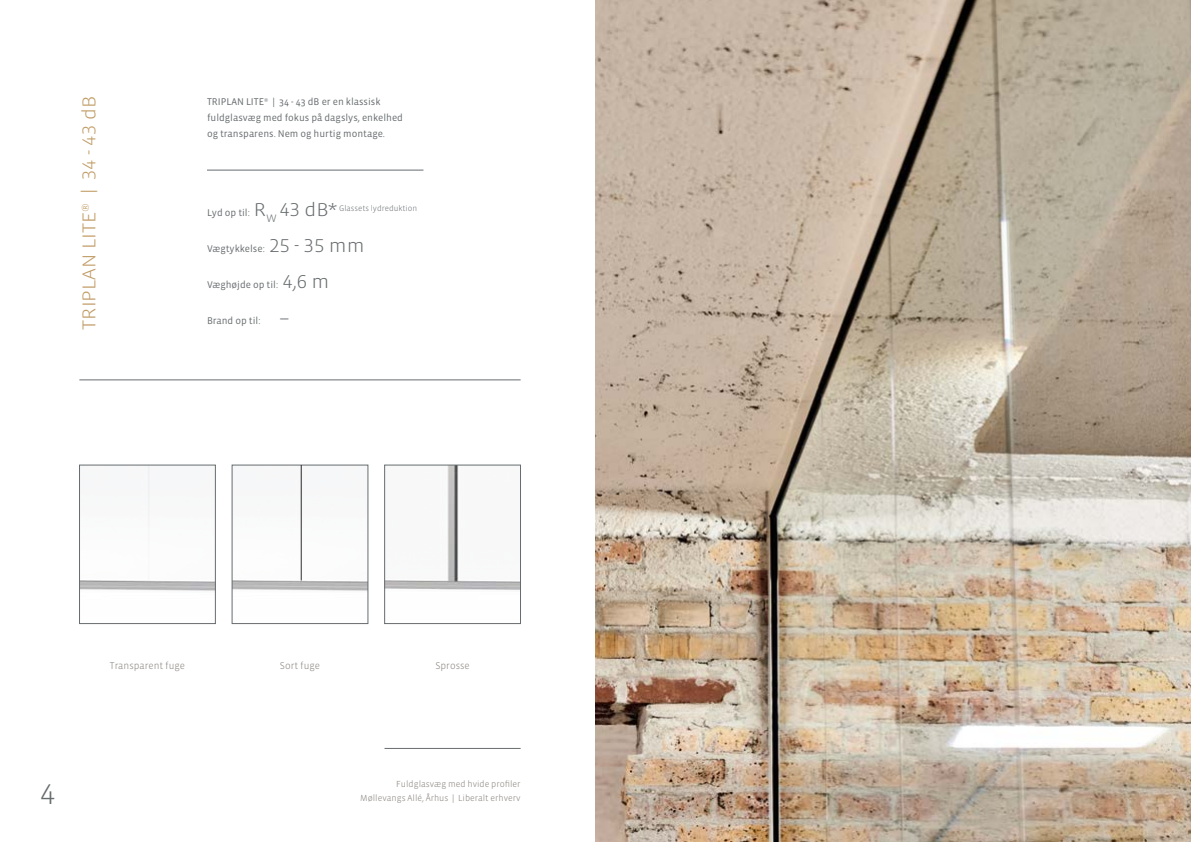
<style>
.page{position:relative;width:1191px;height:842px;background:#fff}
.page>*{position:absolute;margin:0;border:0;box-sizing:border-box;transform-origin:0 0}
.t1{font:300 29px "Vista Sans OT";color:#676c6e;scale:1.1 1}
.t2{font:300 19px "Vista Sans OT";color:#c09b64;scale:1.1 1}
.t3{font:10px/16px "Vista Sans OT";color:#676c6e}
.t4{font:300 10px "Vista Sans OT";color:#847e78}
.t5{font:300 9px/14px "Vista Sans OT";color:#847e78;text-align:right}
.t6{font:300 8.2px "Vista Sans OT";color:#676c6e}
.s1{font-weight:300;font-size:19px}
.s2{font-weight:300;font-size:11.1px}
</style>
<div class="page">
<hr style="left:207px;top:170px;width:216px;height:1px;background:#676c6e">
<hr style="left:79px;top:380px;width:441px;height:1px;background:#676c6e">
<hr style="left:384px;top:748px;width:136px;height:1px;background:#676c6e">
<img style="left:595px;top:0;width:596px;height:842px">
<div style="left:79px;top:465px;width:136px;height:159px;border:1px solid #676c6e"></div>
<div style="left:232px;top:465px;width:136px;height:159px;border:1px solid #676c6e"></div>
<hr style="left:301px;top:465px;width:1px;height:115px;background:#000">
<img style="left:386px;top:467px;width:132px;height:123px">
<div style="left:384px;top:465px;width:136px;height:159px;border:1px solid #676c6e"></div>
<h2 class="t2" style="left:79px;top:330px;width:214px;rotate:-90deg">TRIPLAN LITE<sup>®</sup> | 34 - 43 dB</h2>
<p class="t3" style="left:207px;top:94px;width:197px">TRIPLAN LITE<sup>®</sup> | 34 - 43 dB er en klassisk fuldglasvæg med fokus på dagslys, enkelhed og transparens. Nem og hurtig montage.</p>
<p class="t3" style="left:207px;top:205px;width:132px">Lyd op til: <span class="s1">R</span><span class="s2">W</span> <span class="s1">43 dB*</span></p>
<p class="t6" style="left:339px;top:204px;width:80px">Glassets lydreduktion</p>
<p class="t3" style="left:207px;top:241px;width:159px">Vægtykkelse: <span class="s1">25 - 35 mm</span></p>
<p class="t3" style="left:207px;top:277px;width:124px">Væghøjde op til: <span class="s1">4,6 m</span></p>
<p class="t3" style="left:207px;top:313px;width:84px">Brand op til: <span class="s1">–</span></p>
<h1 class="t1" style="left:40px;top:780px;width:16px">4</h1>
<p class="t4" style="left:110px;top:660px;width:77px">Transparent fuge</p>
<p class="t4" style="left:280px;top:660px;width:42px">Sort fuge</p>
<p class="t4" style="left:435px;top:660px;width:36px">Sprosse</p>
<p class="t5" style="left:360px;top:777px;width:162px">Fuldglasvæg med hvide profiler<br>Møllevangs Allé, Århus | Liberalt erhverv</p>
</div>
